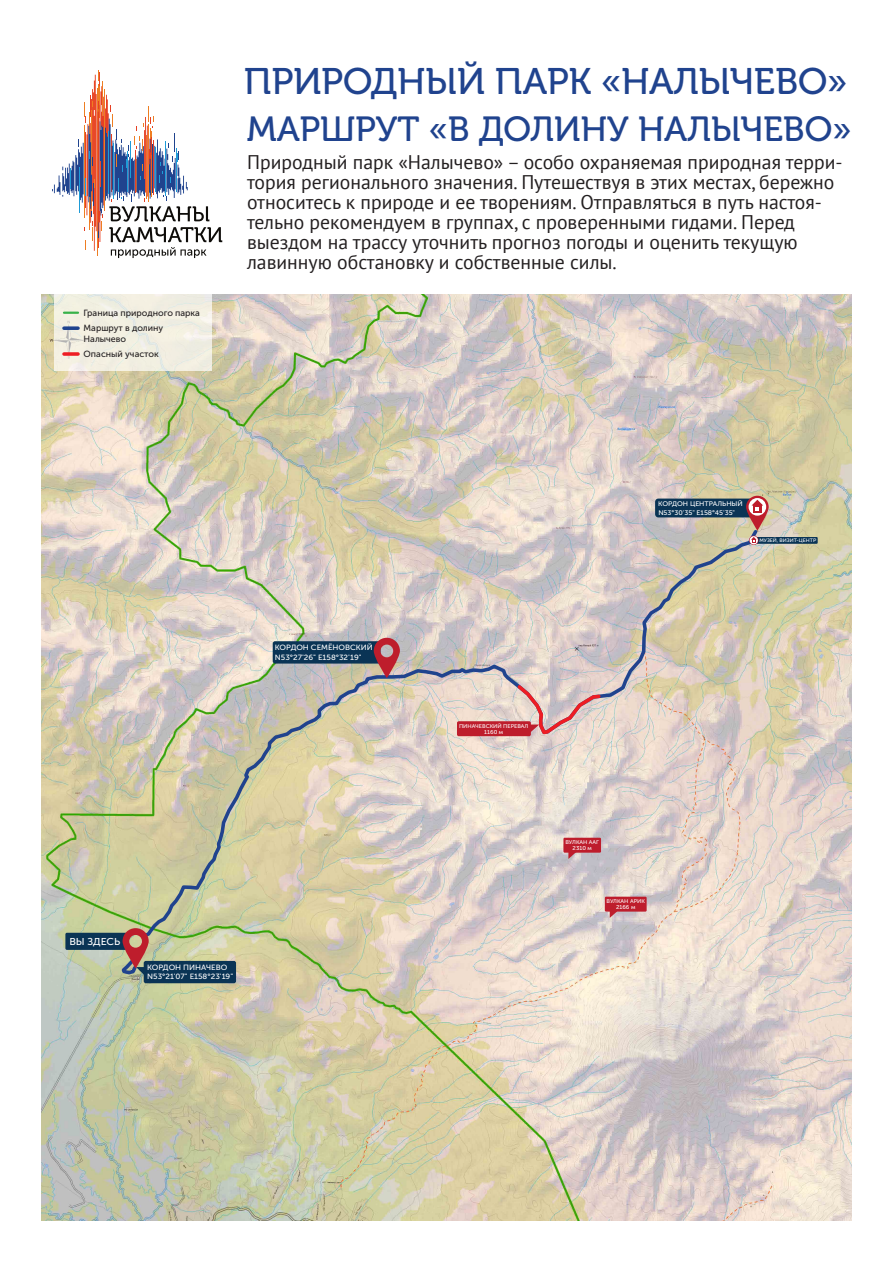
<style>
.page{position:relative;width:893px;height:1263px;background:#fff}
.page>*{position:absolute;margin:0;border:0;box-sizing:border-box;transform-origin:0 0}
.t1{font:36.9px "Museo Cyrl 500";color:#20438e}
.t2{font:34.8px "Museo Cyrl 500";color:#20438e}
.t3{font:19.65px/20.1px "PT Sans";color:#231f20}
.t4{font:9.9px "Museo Sans Cyrl 500";color:#fff;scale:1.06 1}
.t5{font:9px/15.5px "Museo Sans Cyrl 500";color:#231f20}
.t6{font:7.5px "Museo Sans Cyrl 500";color:#fff;scale:1.06 1}
.t7{font:6.6px "Museo Sans Cyrl 500";color:#fff;scale:1.06 1}
.t8{font:5.55px "Museo Sans Cyrl 500";color:#fff;scale:1.06 1}
.t9{font:5.4px "Museo Sans Cyrl 500";color:#fff;scale:1.06 1}
.t10{font:4.95px "Museo Sans Cyrl 500";color:#fff;scale:1.06 1}
</style>
<div class="page">
<svg style="left:52px;top:70px;width:170px;height:188px"></svg>
<img style="left:42px;top:294px;width:809px;height:926px">
<svg style="left:54px;top:294px;width:158px;height:77px;background:#f0ede1"></svg>
<div style="left:65px;top:933px;width:63px;height:17px;background:#0a3455;border-radius:2px"></div>
<div style="left:144px;top:961px;width:92px;height:22px;background:#0a3455;border-radius:2px"></div>
<svg style="left:64px;top:312px;width:14px;height:2px"></svg>
<svg style="left:64px;top:326px;width:14px;height:4px"></svg>
<svg style="left:64px;top:352px;width:14px;height:4px"></svg>
<div style="left:655px;top:499px;width:99px;height:18px;background:#0a3455;border-radius:3px"></div>
<svg style="left:746px;top:496px;width:23px;height:35px"></svg>
<svg style="left:749px;top:498px;width:17px;height:18px"></svg>
<div style="left:753px;top:505px;width:8px;height:8px;background:#be1d2c"></div>
<svg style="left:751px;top:500px;width:12px;height:11px"></svg>
<div style="left:754px;top:537px;width:64px;height:7px;background:#0a3455"></div>
<svg style="left:119px;top:527px;width:641px;height:449px;background:#d7cdbd"></svg>
<svg style="left:749px;top:536px;width:9px;height:9px"></svg>
<svg style="left:750px;top:536px;width:8px;height:8px"></svg>
<svg style="left:751px;top:537px;width:5px;height:6px"></svg>
<div style="left:563px;top:838px;width:38px;height:15px;background:#be1d2c"></div>
<svg style="left:568px;top:852px;width:10px;height:7px"></svg>
<div style="left:457px;top:721px;width:74px;height:15px;background:#be1d2c;border-radius:2px"></div>
<svg style="left:514px;top:682px;width:89px;height:54px;background:#dbb4b2"></svg>
<div style="left:605px;top:897px;width:42px;height:14px;background:#be1d2c"></div>
<svg style="left:610px;top:911px;width:9px;height:7px"></svg>
<svg style="left:123px;top:928px;width:26px;height:48px"></svg>
<div style="left:273px;top:641px;width:107px;height:22px;background:#0a3455;border-radius:2px"></div>
<svg style="left:374px;top:638px;width:26px;height:40px"></svg>
<p class="t5" style="left:84px;top:305px;width:118px">Граница природного парка<br>Маршрут в долину</p>
<p class="t5" style="left:84px;top:331px;width:77px;line-height:15px">Налычево<br>Опасный участок</p>
<h1 class="t1" style="left:244px;top:61px;width:605px">ПРИРОДНЫЙ ПАРК «НАЛЫЧЕВО»</h1>
<h2 class="t2" style="left:247px;top:109px;width:606px">МАРШРУТ «В ДОЛИНУ НАЛЫЧЕВО»</h2>
<p class="t3" style="left:247px;top:151px;width:597px">Природный парк «Налычево» – особо охраняемая природная терри&shy;тория регионального значения. Путешествуя в этих местах, бережно относитесь к природе и ее творениям. Отправляться в путь настоя&shy;тельно рекомендуем в группах, с проверенными гидами. Перед выездом на трассу уточнить прогноз погоды и оценить текущую лавинную обстановку и собственные силы.</p>
<p class="t6" style="left:275px;top:643px;width:94px">КОРДОН СЕМЁНОВСКИЙ</p>
<p class="t6" style="left:275px;top:653px;width:83px">N53°27'26" E158°32'19"</p>
<p class="t4" style="left:69px;top:936px;width:49px">ВЫ ЗДЕСЬ</p>
<p class="t6" style="left:147px;top:963px;width:77px">КОРДОН ПИНАЧЕВО</p>
<p class="t6" style="left:147px;top:973px;width:83px">N53°21'07" E158°23'19"</p>
<p class="t7" style="left:658px;top:501px;width:81px">КОРДОН ЦЕНТРАЛЬНЫЙ</p>
<p class="t7" style="left:658px;top:509px;width:74px">N53°30'35" E158°45'35"</p>
<p class="t10" style="left:759px;top:538px;width:55px">МУЗЕЙ, ВИЗИТ-ЦЕНТР</p>
<p class="t9" style="left:459px;top:723px;width:67px">ПИНАЧЕВСКИЙ ПЕРЕВАЛ</p>
<p class="t8" style="left:484px;top:729px;width:19px">1160 м</p>
<p class="t9" style="left:565px;top:839px;width:33px">ВУЛКАН ААГ</p>
<p class="t8" style="left:573px;top:845px;width:20px">2310 м</p>
<p class="t9" style="left:606px;top:898px;width:38px">ВУЛКАН АРИК</p>
<p class="t8" style="left:616px;top:904px;width:20px">2166 м</p>
</div>
